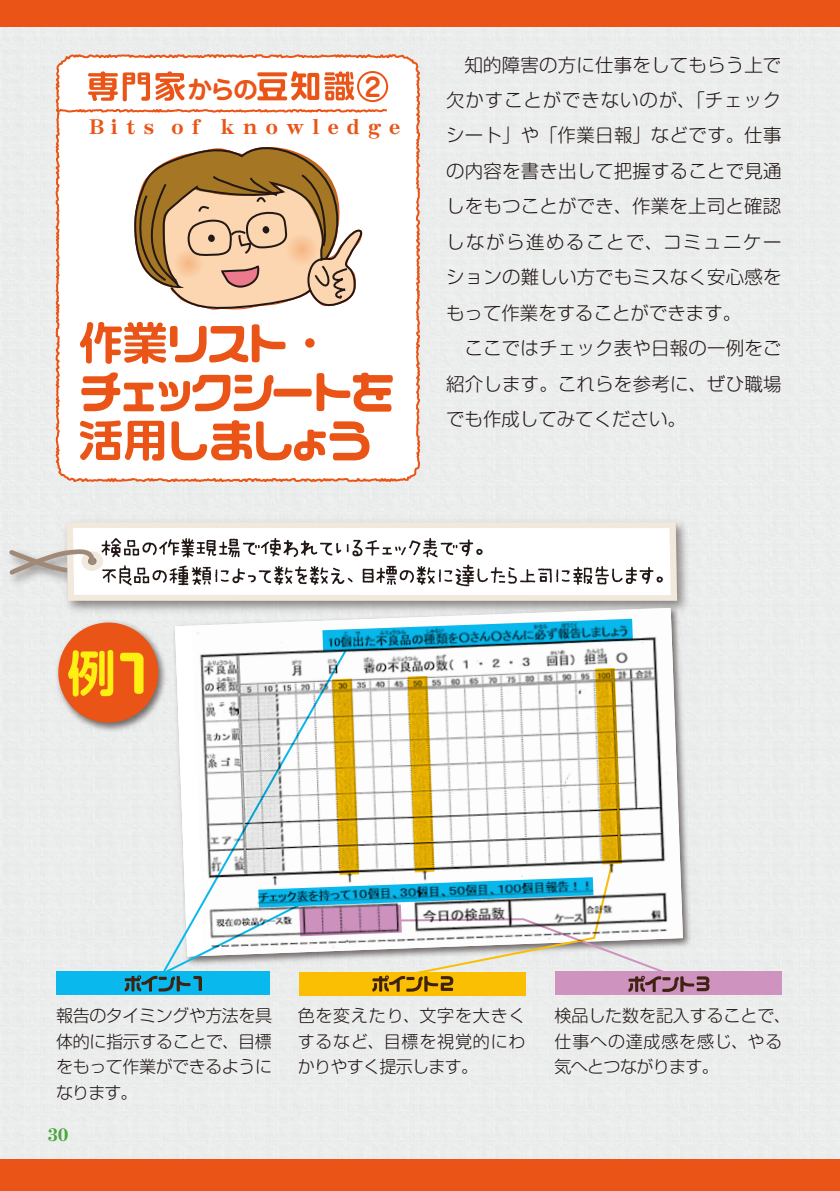
<style>
.page{position:relative;width:840px;height:1191px;background:#fff}
.page>*{position:absolute;margin:0;border:0;box-sizing:border-box;transform-origin:0 0}
.t1{font:700 25.6px "Jun 501 Pro";color:#ea5517}
.t2{font:700 25px "Jun 501 Pro";color:#ea5517}
.t3{font:20px "Ro H Mincho Std UB";letter-spacing:.4em;color:#ea5517}
.t4{font:300 18.4px/35.4px "Soft Go Std";letter-spacing:.01em;color:#221815;text-align:justify}
.t5{font:300 17px/25.6px "Soft Go Std";letter-spacing:-.02em;color:#221815;text-align:justify}
.t6{font:17px "Ro H Mincho Std UB";color:#47a738}
</style>
<div class="page">
<div style="left:0;top:27px;width:839px;height:1131px;background:#ebeded"></div>
<img style="left:1px;top:514px;width:692px;height:103px">
<svg style="left:66px;top:522px;width:610px;height:79px;background:#eee7da"></svg>
<img style="left:175px;top:608px;width:507px;height:60px">
<svg style="left:175px;top:625px;width:28px;height:20px"></svg>
<div style="left:56px;top:971px;width:214px;height:24px;background:#09b9ee"></div>
<svg style="left:158px;top:645px;width:192px;height:326px"></svg>
<svg style="left:322px;top:619px;width:310px;height:33px"></svg>
<div style="left:555px;top:971px;width:226px;height:24px;background:#ce93bf"></div>
<svg style="left:55px;top:53px;width:366px;height:430px"></svg>
<svg style="left:80px;top:322px;width:234px;height:42px"></svg>
<svg style="left:81px;top:372px;width:311px;height:39px"></svg>
<svg style="left:80px;top:420px;width:84px;height:41px"></svg>
<svg style="left:171px;top:420px;width:198px;height:41px"></svg>
<svg style="left:133px;top:27px;width:208px;height:262px"></svg>
<svg style="left:134px;top:145px;width:271px;height:167px"></svg>
<svg style="left:88px;top:71px;width:97px;height:30px"></svg>
<svg style="left:257px;top:71px;width:97px;height:29px"></svg>
<svg style="left:56px;top:108px;width:332px;height:6px"></svg>
<img style="left:53px;top:617px;width:117px;height:117px">
<svg style="left:53px;top:617px;width:110px;height:110px;background:#e6995a"></svg>
<div style="left:299px;top:971px;width:226px;height:24px;background:#fabf03"></div>
<svg style="left:258px;top:668px;width:451px;height:324px"></svg>
<svg style="left:125px;top:975px;width:77px;height:16px"></svg>
<div style="left:0;top:1158px;width:839px;height:33px;background:#ea5517"></div>
<div style="left:0;top:0;width:839px;height:27px;background:#ea5517"></div>
<svg style="left:7px;top:528px;width:663px;height:67px"></svg>
<div style="left:357px;top:71px;width:31px;height:31px;border:2px solid #ea5517;border-radius:50%"></div>
<h2 class="t2" style="left:187px;top:69px;width:73px">からの</h2>
<h1 class="t1" style="left:364px;top:67px;width:18px">2</h1>
<p class="t3" style="left:89px;top:113px;width:313px">Bits of knowledge</p>
<p class="t4" style="left:446px;top:45px;width:337px;text-indent:18px">知的障害の方に仕事をしてもらう上で欠かすことができないのが、「チェックシート」や「作業日報」などです。仕事の内容を書き出して把握することで見通しをもつことができ、作業を上司と確認しながら進めることで、コミュニケーションの難しい方でもミスなく安心感をもって作業をすることができます。</p>
<p class="t4" style="left:446px;top:329px;width:337px;text-indent:18px">ここではチェック表や日報の一例をご紹介します。これらを参考に、ぜひ職場でも作成してみてください。</p>
<p class="t5" style="left:56px;top:1001px;width:217px">報告のタイミングや方法を具体的に指示することで、目標をもって作業ができるようになります。</p>
<p class="t6" style="left:48px;top:1123px;width:22px">30</p>
<p class="t5" style="left:297px;top:1001px;width:229px">色を変えたり、文字を大きくするなど、目標を視覚的にわかりやすく提示します。</p>
<p class="t5" style="left:554px;top:1001px;width:238px;text-align:left">検品した数を記入することで、仕事への達成感を感じ、やる気へとつながります。</p>
</div>
